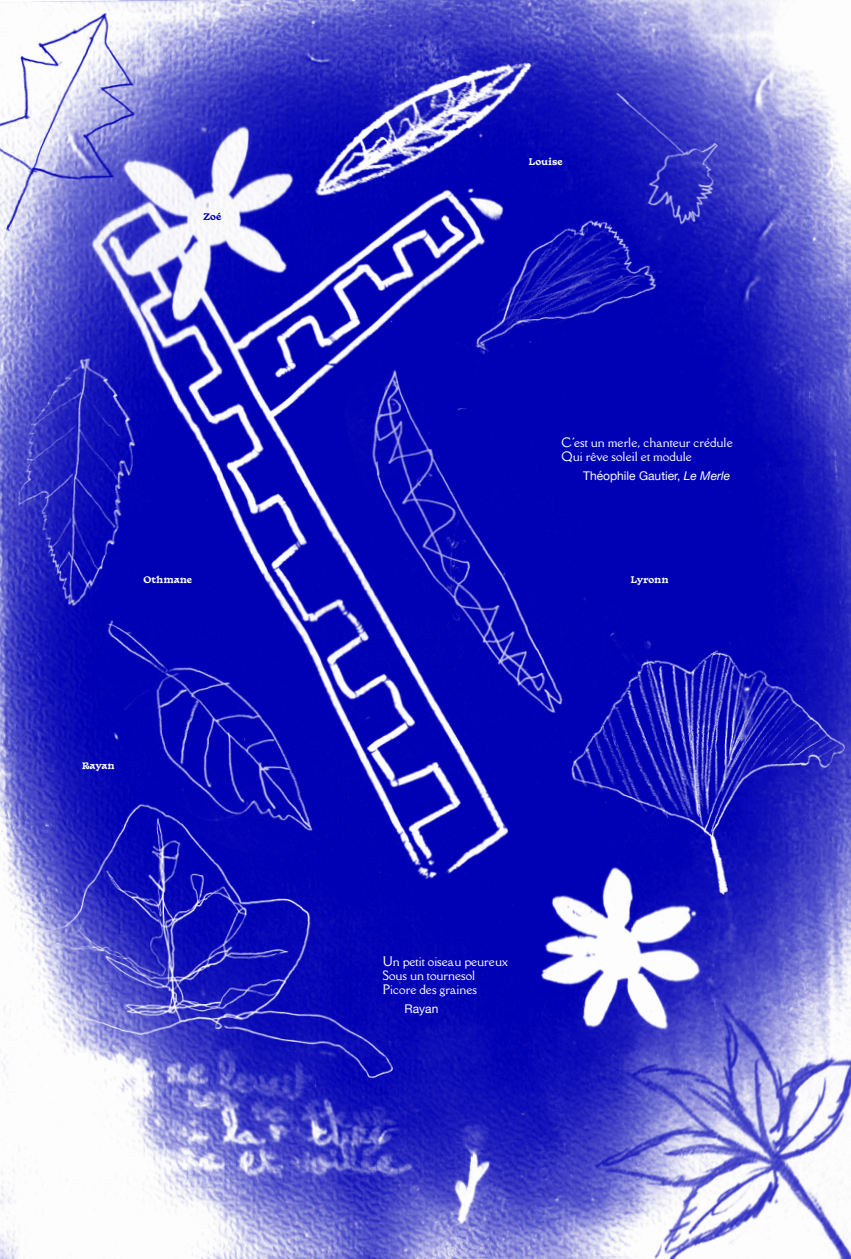
<style>
.page{position:relative;width:851px;height:1259px;background:#fff}
.page>*{position:absolute;margin:0;border:0;box-sizing:border-box;transform-origin:0 0}
.t1{font:12px/14.4px "Della Respira";color:#fff}
.t2{font:12px "Helvetica Neue";color:#fff}
.t3{font:700 9px "Basteleur";color:#fff}
.t4{font:700 9px "Basteleur";color:#0000b7}
.s1{font-style:italic}
</style>
<div class="page">
<img style="left:0;top:0;width:850px;height:1259px">
<p class="t4" style="left:203px;top:209px;width:20px">Zoé</p>
<p class="t3" style="left:143px;top:572px;width:50px">Othmane</p>
<p class="t3" style="left:82px;top:758px;width:35px">Rayan</p>
<p class="t3" style="left:528px;top:154px;width:36px">Louise</p>
<p class="t1" style="left:561px;top:435px;width:173px">C'est un merle, chanteur crédule<br>Qui rêve soleil et module</p>
<p class="t2" style="left:583px;top:467px;width:148px">Théophile Gautier, <span class="s1">Le Merle</span></p>
<p class="t3" style="left:630px;top:572px;width:39px">Lyronn</p>
<p class="t1" style="left:383px;top:953px;width:126px">Un petit oiseau peureux<br>Sous un tournesol<br>Picore des graines</p>
<p class="t2" style="left:404px;top:1000px;width:35px">Rayan</p>
</div>
